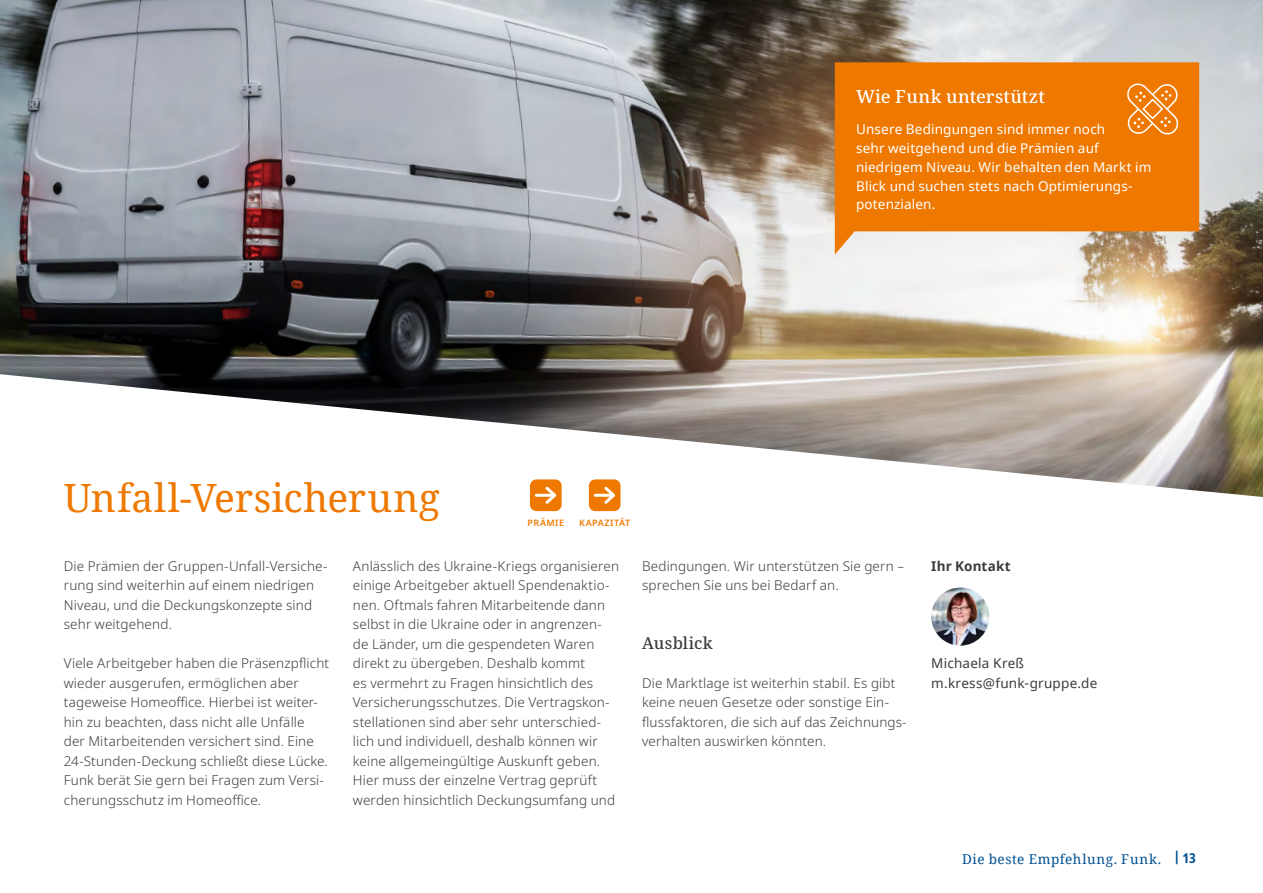
<style>
.page{position:relative;width:1263px;height:893px;background:#fff}
.page>*{position:absolute;margin:0;border:0;box-sizing:border-box;transform-origin:0 0}
.t1{font:39px "Noto Serif";letter-spacing:.005em;color:#ef7900}
.t2{font:500 18px "Noto Serif";letter-spacing:.015em;color:#fff}
.t3{font:500 16.5px "Noto Serif";letter-spacing:.015em;color:#3c3c3b}
.t4{font:300 13.5px/19.5px "Noto Sans";letter-spacing:.01em;color:#3c3c3b}
.t5{font:13.5px/18.8px "Noto Sans";letter-spacing:.01em;color:#fff}
.t6{font:13.5px/19.5px "Noto Sans";letter-spacing:.015em;color:#3c3c3b}
.t7{font:13.5px "Noto Serif";letter-spacing:.045em;color:#005092}
.t8{font:700 13.5px "Noto Sans";letter-spacing:.01em;color:#3c3c3b}
.t9{font:600 9px "Noto Sans";letter-spacing:.05em;color:#ef7900}
.s1{font-family:"Noto Sans";font-weight:700;font-stretch:condensed}
</style>
<div class="page">
<img style="left:0;top:0;width:1263px;height:497px">
<div style="left:530px;top:479px;width:32px;height:32px;background:#ef7900;border-radius:6px"></div>
<div style="left:589px;top:479px;width:31px;height:32px;background:#ef7900;border-radius:6px"></div>
<hr style="left:595px;top:494px;width:18px;height:3px;background:#fff">
<svg style="left:602px;top:486px;width:13px;height:18px"></svg>
<hr style="left:536px;top:494px;width:19px;height:3px;background:#fff">
<svg style="left:543px;top:486px;width:14px;height:18px"></svg>
<svg style="left:835px;top:62px;width:364px;height:193px;fill:#ef7900"></svg>
<svg style="left:1125px;top:81px;width:55px;height:55px"></svg>
<img style="left:931px;top:588px;width:58px;height:58px;border-radius:29px">
<h2 class="t2" style="left:856px;top:84px;width:191px">Wie Funk unterstützt</h2>
<p class="t5" style="left:856px;top:121px;width:297px">Unsere Bedingungen sind immer noch<br>sehr weitgehend und die Prämien auf niedrigem Niveau. Wir behalten den Markt im Blick und suchen stets nach Optimierungs&shy;potenzialen.</p>
<h1 class="t1" style="left:64px;top:471px;width:377px">Unfall-Versicherung</h1>
<p class="t9" style="left:528px;top:516px;width:38px">PRÄMIE</p>
<p class="t9" style="left:579px;top:516px;width:53px">KAPAZITÄT</p>
<p class="t4" style="left:64px;top:556px;width:265px">Die Prämien der Gruppen-Unfall-Versiche&shy;rung sind weiterhin auf einem niedrigen Niveau, und die Deckungskonzepte sind sehr weitgehend.</p>
<p class="t4" style="left:64px;top:654px;width:267px">Viele Arbeitgeber haben die Präsenzpflicht wieder ausgerufen, ermöglichen aber tageweise Homeoffice. Hierbei ist weiter&shy;hin zu beachten, dass nicht alle Unfälle der Mitarbeitenden versichert sind. Eine 24-Stunden-Deckung schließt diese Lücke.<br>Funk berät Sie gern bei Fragen zum Versi&shy;cherungsschutz im Homeoffice.</p>
<p class="t4" style="left:353px;top:556px;width:268px">Anlässlich des Ukraine-Kriegs organisieren einige Arbeitgeber aktuell Spendenaktio&shy;nen. Oftmals fahren Mitarbeitende dann selbst in die Ukraine oder in angrenzen&shy;de Länder, um die gespendeten Waren direkt zu übergeben. Deshalb kommt<br>es vermehrt zu Fragen hinsichtlich des Versicherungsschutzes. Die Vertragskon&shy;stellationen sind aber sehr unterschied&shy;lich und individuell, deshalb können wir keine allgemeingültige Auskunft geben.<br>Hier muss der einzelne Vertrag geprüft werden hinsichtlich Deckungsumfang und</p>
<p class="t4" style="left:642px;top:556px;width:263px">Bedingungen. Wir unterstützen Sie gern – sprechen Sie uns bei Bedarf an.</p>
<p class="t3" style="left:642px;top:631px;width:72px">Ausblick</p>
<p class="t4" style="left:642px;top:673px;width:266px">Die Marktlage ist weiterhin stabil. Es gibt keine neuen Gesetze oder sonstige Ein&shy;flussfaktoren, die sich auf das Zeichnungs&shy;verhalten auswirken könnten.</p>
<p class="t8" style="left:931px;top:556px;width:81px">Ihr Kontakt</p>
<p class="t6" style="left:931px;top:654px;width:168px">Michaela Kreß m.kress@funk-gruppe.de</p>
<p class="t7" style="left:962px;top:849px;width:235px">Die beste Empfehlung. Funk. <sup>|</sup> <span class="s1">13</span></p>
</div>
